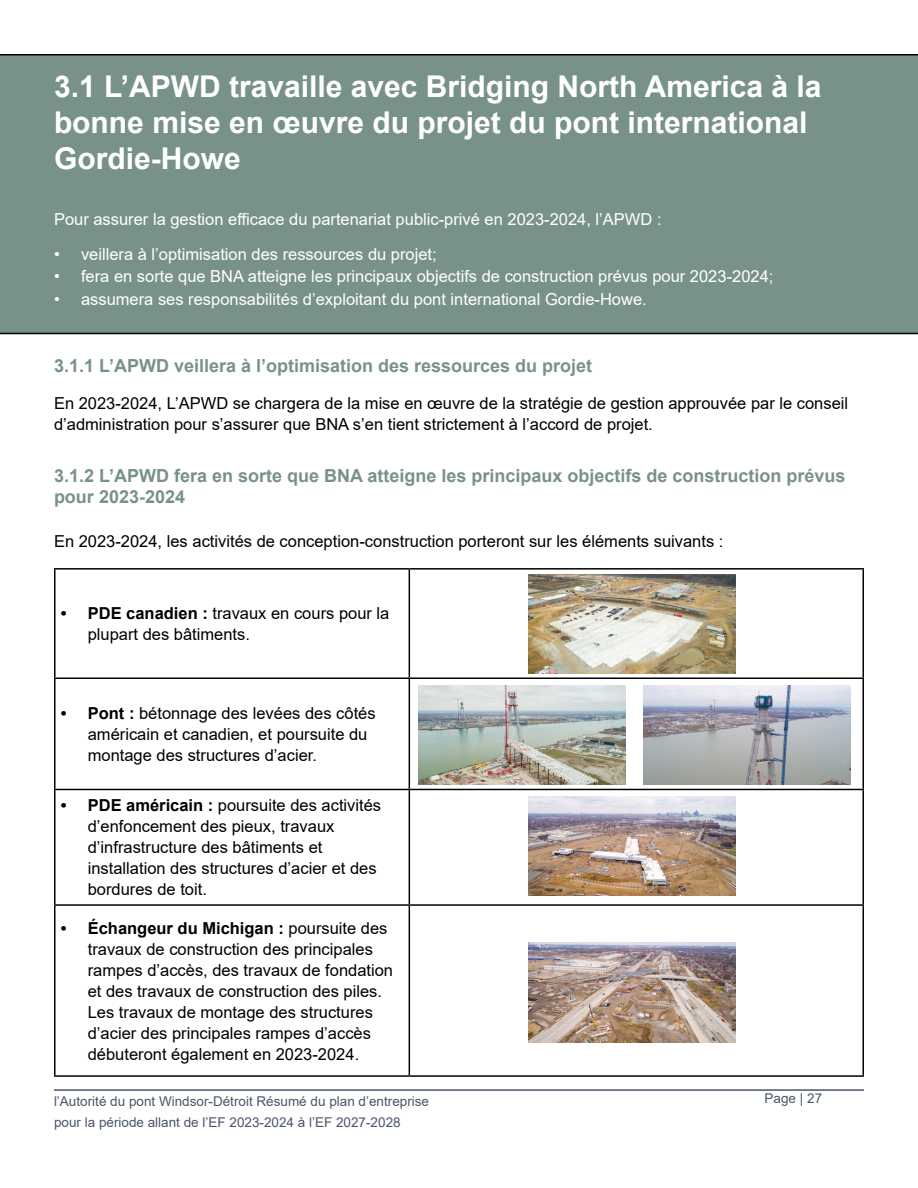
<style>
.page{position:relative;width:918px;height:1188px;background:#fff}
.page>*{position:absolute;margin:0;border:0;box-sizing:border-box;transform-origin:0 0}
.heading_3{font:700 30px/36px "Arial";color:#fff}
.heading_2{font:700 18px/21.6px "Arial";color:#78928a}
.t1{font:16.5px/21px "Arial";color:#000}
.t2{font:16.5px "Arial";color:#fff}
.t3{font:13.5px/21px "Arial";color:#4b5569}
.s1{font-weight:700}
</style>
<div class="page">
<hr style="left:54px;top:1089px;width:810px;height:2px;background:#4b5569">
<div style="left:0;top:54px;width:918px;height:280px;background:#78928a"></div>
<hr style="left:54px;top:568px;width:355px;height:2px;background:#000">
<hr style="left:54px;top:570px;width:2px;height:107px;background:#000">
<hr style="left:409px;top:568px;width:455px;height:2px;background:#000">
<hr style="left:409px;top:570px;width:1px;height:107px;background:#000">
<hr style="left:862px;top:570px;width:2px;height:107px;background:#000">
<hr style="left:54px;top:677px;width:355px;height:2px;background:#000">
<hr style="left:54px;top:679px;width:2px;height:110px;background:#000">
<hr style="left:409px;top:677px;width:455px;height:2px;background:#000">
<hr style="left:409px;top:679px;width:1px;height:110px;background:#000">
<hr style="left:862px;top:679px;width:2px;height:110px;background:#000">
<hr style="left:54px;top:789px;width:355px;height:1px;background:#000">
<hr style="left:54px;top:790px;width:2px;height:114px;background:#000">
<hr style="left:409px;top:789px;width:455px;height:1px;background:#000">
<hr style="left:409px;top:790px;width:1px;height:114px;background:#000">
<hr style="left:862px;top:790px;width:2px;height:114px;background:#000">
<hr style="left:54px;top:904px;width:355px;height:2px;background:#000">
<hr style="left:54px;top:906px;width:2px;height:169px;background:#000">
<hr style="left:409px;top:904px;width:455px;height:2px;background:#000">
<hr style="left:409px;top:906px;width:1px;height:169px;background:#000">
<hr style="left:862px;top:906px;width:2px;height:169px;background:#000">
<hr style="left:54px;top:1075px;width:355px;height:2px;background:#000">
<hr style="left:409px;top:1075px;width:455px;height:2px;background:#000">
<img style="left:528px;top:575px;width:207px;height:99px">
<img style="left:528px;top:796px;width:207px;height:100px">
<img style="left:528px;top:943px;width:207px;height:99px">
<img style="left:418px;top:685px;width:208px;height:100px">
<img style="left:643px;top:685px;width:207px;height:100px">
<p class="heading_3" style="left:54px;top:69px;width:769px">3.1 L’APWD travaille avec Bridging North America à la bonne mise en œuvre du projet du pont international<br>Gordie-Howe</p>
<p class="t2" style="left:54px;top:208px;width:609px">Pour assurer la gestion efficace du partenariat public-privé en 2023-2024, l’APWD :</p>
<p class="t2" style="left:54px;top:243px;width:384px">• veillera à l’optimisation des ressources du projet;</p>
<p class="t2" style="left:54px;top:265px;width:721px">• fera en sorte que BNA atteigne les principaux objectifs de construction prévus pour 2023-2024;</p>
<p class="t2" style="left:54px;top:288px;width:594px">• assumera ses responsabilités d’exploitant du pont international Gordie-Howe.</p>
<p class="heading_2" style="left:54px;top:355px;width:540px">3.1.1 L’APWD veillera à l’optimisation des ressources du projet</p>
<p class="t1" style="left:54px;top:393px;width:796px">En 2023-2024, L’APWD se chargera de la mise en œuvre de la stratégie de gestion approuvée par le conseil d’administration pour s’assurer que BNA s’en tient strictement à l’accord de projet.</p>
<p class="heading_2" style="left:54px;top:465px;width:793px">3.1.2 L’APWD fera en sorte que BNA atteigne les principaux objectifs de construction prévus pour 2023-2024</p>
<p class="t1" style="left:54px;top:530px;width:671px">En 2023-2024, les activités de conception-construction porteront sur les éléments suivants :</p>
<p class="t1" style="left:88px;top:603px;width:303px;text-indent:-27px"><span class="s1">• PDE canadien :</span> travaux en cours pour la plupart des bâtiments.</p>
<p class="t1" style="left:88px;top:702px;width:289px;text-indent:-27px"><span class="s1">• Pont :</span> bétonnage des levées des côtés américain et canadien, et poursuite du montage des structures d’acier.</p>
<p class="t1" style="left:88px;top:795px;width:295px;text-indent:-27px"><span class="s1">• PDE américain :</span> poursuite des activités d’enfoncement des pieux, travaux d’infrastructure des bâtiments et installation des structures d’acier et des bordures de toit.</p>
<p class="t1" style="left:88px;top:917px;width:307px;text-indent:-27px"><span class="s1">• Échangeur du Michigan :</span> poursuite des travaux de construction des principales rampes d’accès, des travaux de fondation et des travaux de construction des piles.<br>Les travaux de montage des structures d’acier des principales rampes d’accès débuteront également en 2023-2024.</p>
<p class="t3" style="left:54px;top:1091px;width:377px">l’Autorité du pont Windsor-Détroit Résumé du plan d’entreprise pour la période allant de l’EF 2023-2024 à l’EF 2027-2028</p>
<p class="t3" style="left:765px;top:1088px;width:59px">Page | 27</p>
</div>
